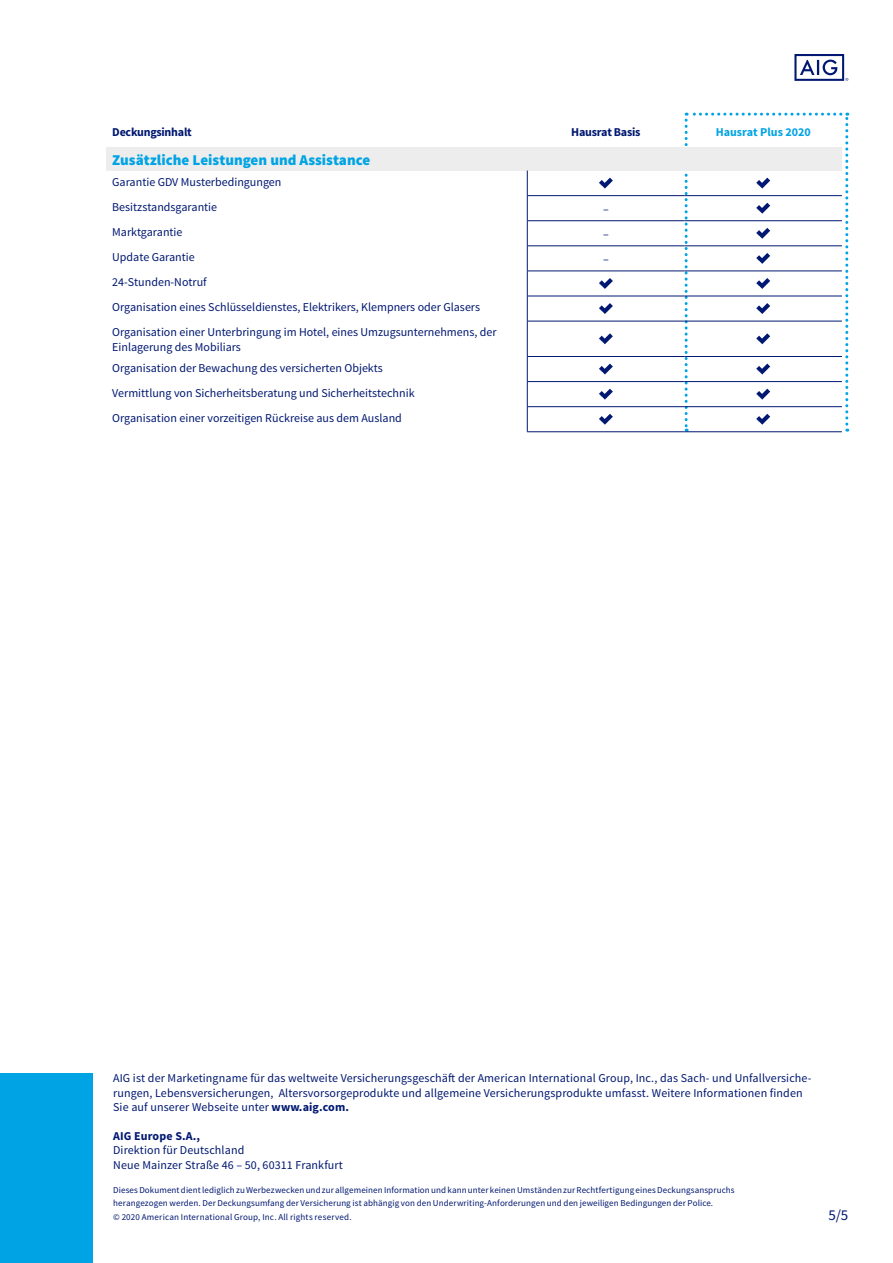
<style>
.page{position:relative;width:893px;height:1263px;background:#fff}
.page>*{position:absolute;margin:0;border:0;box-sizing:border-box;transform-origin:0 0}
.t1{font:900 15px "Source Sans Pro";color:#00a4e4}
.t2{font:15px "Source Sans Pro";color:#001871}
.t3{font:12px/25px "Source Sans Pro";color:#001871}
.t4{font:700 12px "Source Sans Pro";letter-spacing:-.02em;color:#001871}
.t5{font:700 12px "Source Sans Pro";color:#00a4e4}
.t6{font:700 12px "Source Sans Pro";letter-spacing:.01em;color:#001871}
.t7{font:9px/13.5px "Source Sans Pro";letter-spacing:.01em;color:#001871}
.s1{font-weight:700}
</style>
<div class="page">
<svg style="left:794px;top:54px;width:54px;height:27px"></svg>
<div style="left:106px;top:147px;width:736px;height:24px;background:#ededed"></div>
<hr style="left:527px;top:195px;width:158px;height:1px;background:#001871">
<hr style="left:527px;top:220px;width:158px;height:1px;background:#001871">
<hr style="left:527px;top:246px;width:158px;height:1px;background:#001871">
<hr style="left:527px;top:271px;width:158px;height:1px;background:#001871">
<hr style="left:527px;top:296px;width:158px;height:1px;background:#001871">
<svg style="left:527px;top:171px;width:1px;height:150px"></svg>
<hr style="left:527px;top:321px;width:158px;height:1px;background:#001871">
<hr style="left:527px;top:321px;width:1px;height:35px;background:#001871">
<hr style="left:527px;top:356px;width:158px;height:1px;background:#001871">
<hr style="left:527px;top:381px;width:158px;height:1px;background:#001871">
<hr style="left:527px;top:406px;width:158px;height:1px;background:#001871">
<svg style="left:527px;top:357px;width:1px;height:74px"></svg>
<hr style="left:527px;top:431px;width:158px;height:1px;background:#001871">
<svg style="left:599px;top:178px;width:14px;height:11px"></svg>
<svg style="left:599px;top:278px;width:14px;height:11px"></svg>
<svg style="left:599px;top:303px;width:14px;height:11px"></svg>
<svg style="left:599px;top:333px;width:14px;height:11px"></svg>
<svg style="left:599px;top:364px;width:14px;height:10px"></svg>
<svg style="left:599px;top:389px;width:14px;height:11px"></svg>
<svg style="left:599px;top:414px;width:14px;height:11px"></svg>
<svg style="left:685px;top:113px;width:163px;height:319px"></svg>
<div style="left:0;top:1073px;width:92px;height:190px;background:#00a4e4"></div>
<p class="t4" style="left:112px;top:124px;width:81px">Deckungsinhalt</p>
<p class="t4" style="left:571px;top:124px;width:71px">Hausrat Basis</p>
<p class="t5" style="left:716px;top:124px;width:97px">Hausrat Plus 2020</p>
<p class="t1" style="left:112px;top:150px;width:259px">Zusätzliche Leistungen und Assistance</p>
<p class="t3" style="left:112px;top:169px;width:171px">Garantie GDV Musterbedingungen<br>Besitzstandsgarantie</p>
<p class="t3" style="left:603px;top:196px;width:7px">–</p>
<p class="t3" style="left:112px;top:219px;width:72px">Marktgarantie</p>
<p class="t3" style="left:603px;top:221px;width:7px">–</p>
<p class="t3" style="left:112px;top:244px;width:84px">Update Garantie</p>
<p class="t3" style="left:603px;top:247px;width:7px">–</p>
<p class="t3" style="left:112px;top:270px;width:386px">24-Stunden-Notruf<br>Organisation eines Schlüsseldienstes, Elektrikers, Klempners oder Glasers<br>Organisation einer Unterbringung im Hotel, eines Umzugsunternehmens, der</p>
<p class="t3" style="left:112px;top:336px;width:272px;line-height:21px">Einlagerung des Mobiliars<br>Organisation der Bewachung des versicherten Objekts</p>
<p class="t3" style="left:112px;top:380px;width:304px">Vermittlung von Sicherheitsberatung und Sicherheitstechnik<br>Organisation einer vorzeitigen Rückreise aus dem Ausland</p>
<p class="t3" style="left:113px;top:1071px;width:700px;line-height:14.4px">AIG ist der Marketingname für das weltweite Versicherungsgeschäft der American International Group, Inc., das Sach- und Unfallversiche&shy;rungen, Lebensversicherungen, Altersvorsorgeprodukte und allgemeine Versicherungsprodukte umfasst. Weitere Informationen finden<br>Sie auf unserer Webseite unter <span class="s1">www.aig.com.</span></p>
<p class="t6" style="left:113px;top:1128px;width:88px">AIG Europe S.A.,</p>
<p class="t3" style="left:113px;top:1143px;width:231px;line-height:14.4px">Direktion für Deutschland<br>Neue Mainzer Straße 46 – 50, 60311 Frankfurt</p>
<p class="t7" style="left:113px;top:1183px;width:623px">Dieses Dokument dient lediglich zu Werbezwecken und zur allgemeinen Information und kann unter keinen Umständen zur Rechtfertigung eines Deckungsanspruchs herangezogen werden. Der Deckungsumfang der Versicherung ist abhängig von den Underwriting-Anforderungen und den jeweiligen Bedingungen der Police.<br>© 2020 American International Group, Inc. All rights reserved.</p>
<p class="t2" style="left:829px;top:1205px;width:21px">5/5</p>
</div>
